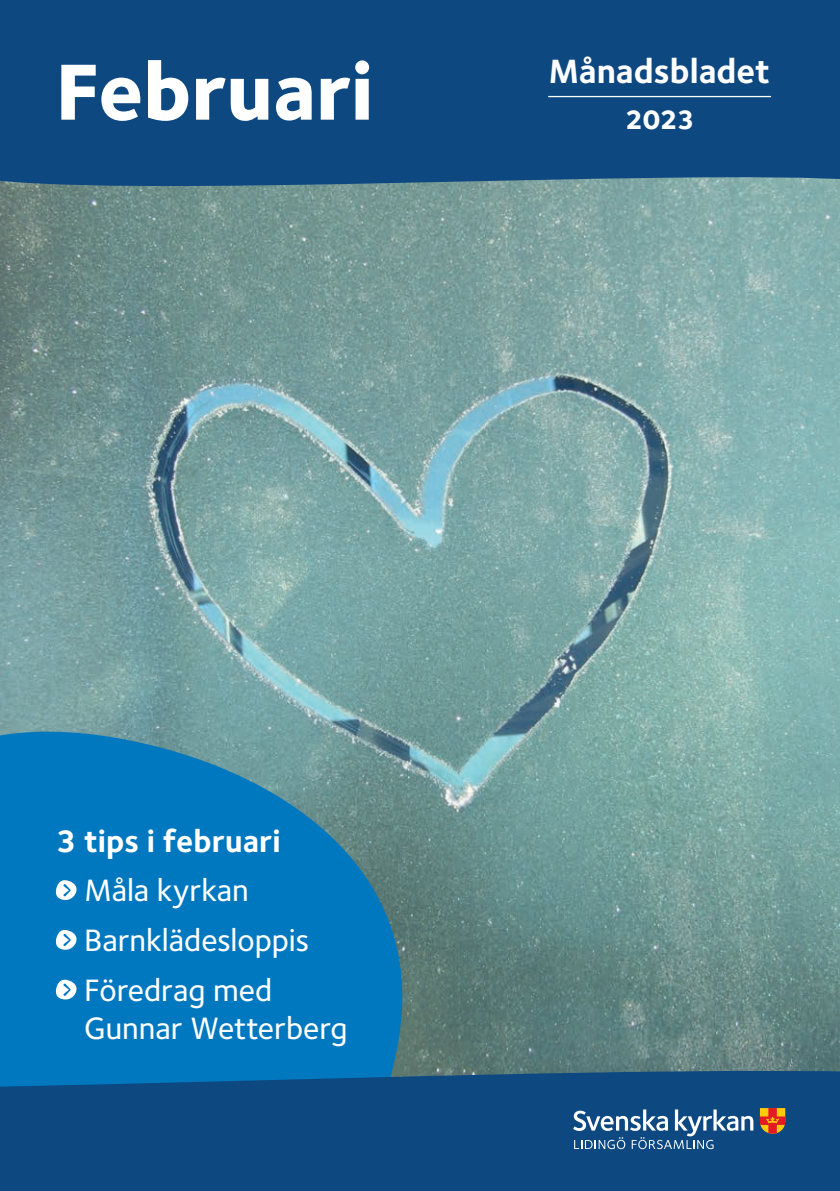
<style>
.page{position:relative;width:840px;height:1191px;background:#fff}
.page>*{position:absolute;margin:0;border:0;box-sizing:border-box;transform-origin:0 0}
.t1{font:800 82.2px "Foundry Sterling OT3";letter-spacing:-.005em;color:#fff}
.t2{font:700 34.8px "Foundry Sterling OT3";color:#fff}
.t3{font:500 32px/49.8px "Foundry Sterling OT3";color:#fff}
.t4{font:700 32px "Foundry Sterling OT3";color:#fff}
.t5{font:800 27.4px "Foundry Sterling OT3";color:#fff}
</style>
<div class="page">
<img style="left:0;top:46px;width:839px;height:1121px">
<svg style="left:0;top:705px;width:429px;height:344px;background:#1e7fb3"></svg>
<svg style="left:0;top:0;width:838px;height:202px;background:#185083"></svg>
<hr style="left:548px;top:96px;width:222px;height:1px;background:#fff">
<svg style="left:0;top:1049px;width:838px;height:142px;background:#135287"></svg>
<svg style="left:573px;top:1109px;width:180px;height:40px;background:#46739f"></svg>
<svg style="left:759px;top:1108px;width:25px;height:25px"></svg>
<svg style="left:55px;top:879px;width:22px;height:21px"></svg>
<svg style="left:55px;top:929px;width:22px;height:20px"></svg>
<svg style="left:55px;top:979px;width:22px;height:20px"></svg>
<h1 class="t1" style="left:56px;top:23px;width:319px">Februari</h1>
<p class="t2" style="left:548px;top:44px;width:223px">Månadsbladet</p>
<p class="t5" style="left:624px;top:97px;width:71px">2023</p>
<p class="t4" style="left:56px;top:815px;width:226px">3 tips i februari</p>
<p class="t3" style="left:84px;top:863px;width:226px">Måla kyrkan<br>Barnklädesloppis<br>Föredrag med</p>
<p class="t3" style="left:84px;top:1001px;width:265px">Gunnar Wetterberg</p>
</div>
